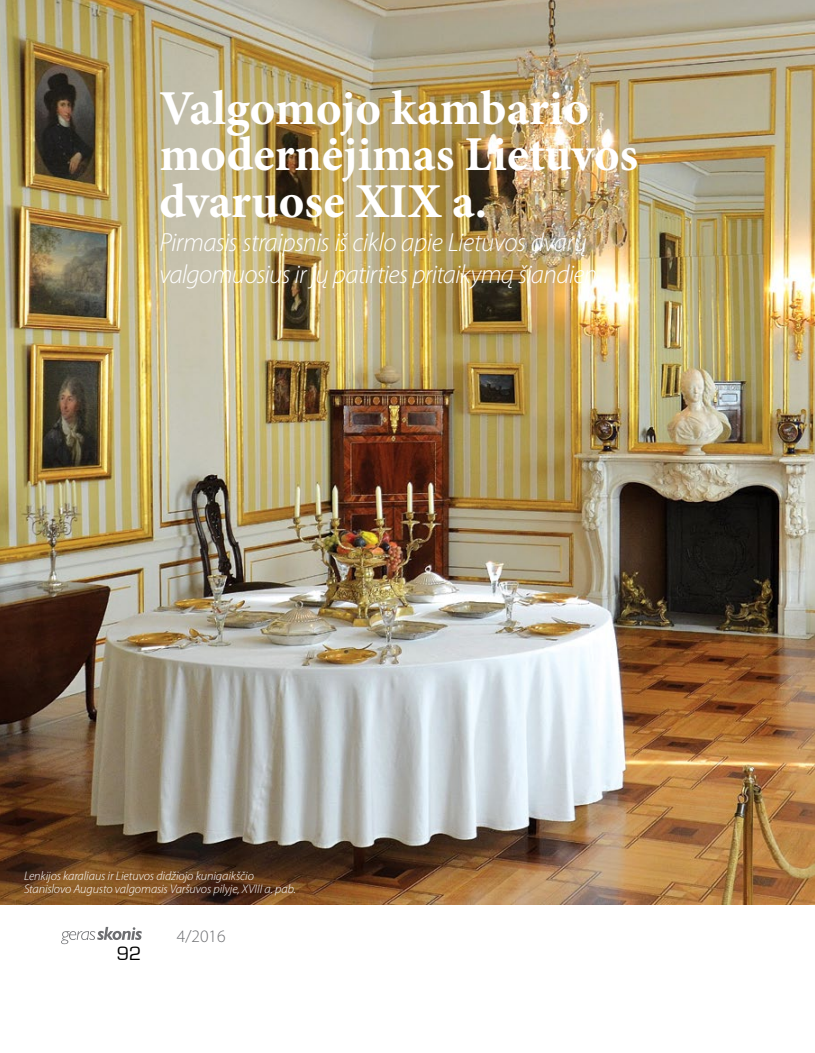
<style>
.page{position:relative;width:815px;height:1053px;background:#fff}
.page>*{position:absolute;margin:0;border:0;box-sizing:border-box;transform-origin:0 0}
.t1{font:700 48.75px/46.2px "Minion Pro";color:#fff}
.t2{font:italic 300 26.25px/32.8px "Myriad Pro";letter-spacing:-.025em;color:#fff}
.t3{font:20px "Eurostile Normal";color:#000}
.t4{font:300 17.5px "Myriad Pro";color:#6d6e71}
.t5{font:italic 300 12.5px/12.5px "Myriad Pro";letter-spacing:-.005em;color:#fff}
</style>
<div class="page">
<svg style="left:61px;top:926px;width:81px;height:18px"></svg>
<img style="left:0;top:0;width:815px;height:904px">
<h1 class="t1" style="left:159px;top:85px;width:480px">Valgomojo kambario modernėjimas Lietuvos dvaruose XIX a.</h1>
<h2 class="t2" style="left:159px;top:225px;width:440px">Pirmasis straipsnis iš ciklo apie Lietuvos dvarų valgomuosius ir jų patirties pritaikymą šiandien</h2>
<p class="t5" style="left:24px;top:869px;width:274px">Lenkijos karaliaus ir Lietuvos didžiojo kunigaikščio<br>Stanislovo Augusto valgomasis Varšuvos pilyje, XVIII a. pab.</p>
<h3 class="t3" style="left:117px;top:943px;width:26px">92</h3>
<h3 class="t4" style="left:177px;top:926px;width:50px">4/2016</h3>
</div>
